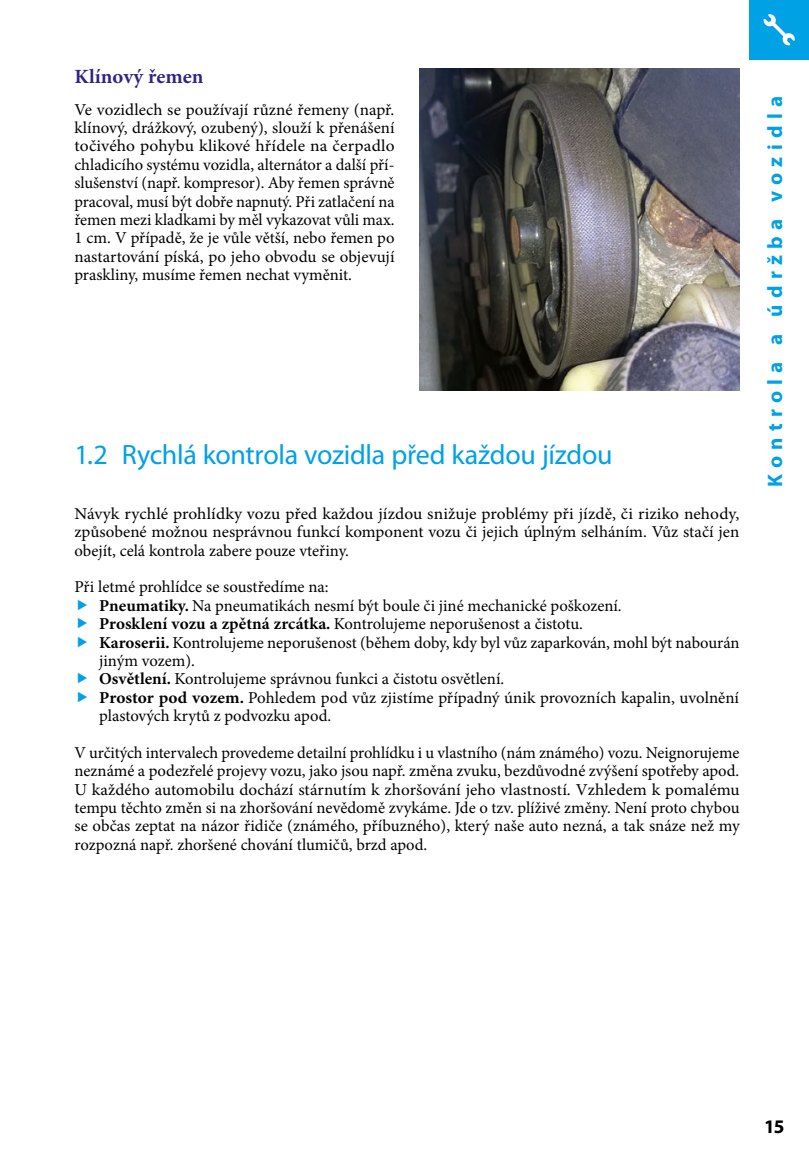
<style>
.page{position:relative;width:809px;height:1151px;background:#fff}
.page>*{position:absolute;margin:0;border:0;box-sizing:border-box;transform-origin:0 0}
.t1{font:28px "Myriad Pro";letter-spacing:-.01em;color:#00a1e5}
.t2{font:700 21px "Myriad Pro";letter-spacing:.3em;color:#00a1e5}
.t3{font:700 20.12px "Minion Pro";color:#2c2483}
.t4{font:700 19.25px "Myriad Pro";color:#000}
.t5{font:16.62px/18.4px "Minion Pro";color:#000;text-align:justify}
.t6{font:16.62px/18.4px "Minion Pro";color:#000;text-align:justify;scale:1.04 1}
.s1{font-weight:700}
</style>
<div class="page">
<div style="left:749px;top:0;width:60px;height:60px;background:#00a1e5"></div>
<svg style="left:763px;top:14px;width:31px;height:31px"></svg>
<img style="left:419px;top:69px;width:320px;height:321px">
<p class="t3" style="left:74px;top:65px;width:131px">Klínový řemen</p>
<p class="t5" style="left:74px;top:100px;width:322px">Ve vozidlech se používají různé řemeny (např. klínový, drážkový, ozubený), slouží k přenášení točivého pohybu klikové hřídele na čerpadlo chladicího systému vozidla, alternátor a další pří&shy;slušenství (např. kompresor). Aby řemen správně pracoval, musí být dobře napnutý. Při zatlačení na řemen mezi kladkami by měl vykazovat vůli max.<br>1 cm. V případě, že je vůle větší, nebo řemen po nastartování píská, po jeho obvodu se objevují praskliny, musíme řemen nechat vyměnit.</p>
<h1 class="t1" style="left:74px;top:437px;width:539px">1.2 Rychlá kontrola vozidla před každou jízdou</h1>
<p class="t6" style="left:74px;top:504px;width:641px">Návyk rychlé prohlídky vozu před každou jízdou snižuje problémy při jízdě, či riziko nehody, způsobené možnou nesprávnou funkcí komponent vozu či jejich úplným selháním. Vůz stačí jen obejít, celá kontrola zabere pouze vteřiny.</p>
<p class="t5" style="left:99px;top:578px;width:641px;text-align:left;text-indent:-25px">Při letmé prohlídce se soustředíme na:<br><span class="s1">Pneumatiky.</span> Na pneumatikách nesmí být boule či jiné mechanické poškození.<br><span class="s1">Prosklení vozu a zpětná zrcátka.</span> Kontrolujeme neporušenost a čistotu.<br><span class="s1">Karoserii.</span> Kontrolujeme neporušenost (během doby, kdy byl vůz zaparkován, mohl být nabourán jiným vozem).<br><span class="s1">Osvětlení.</span> Kontrolujeme správnou funkci a čistotu osvětlení.<br><span class="s1">Prostor pod vozem.</span> Pohledem pod vůz zjistíme případný únik provozních kapalin, uvolnění plastových krytů z podvozku apod.</p>
<p class="t5" style="left:74px;top:743px;width:667px">V určitých intervalech provedeme detailní prohlídku i u vlastního (nám známého) vozu. Neignorujeme neznámé a podezřelé projevy vozu, jako jsou např. změna zvuku, bezdůvodné zvýšení spotřeby apod.<br>U každého automobilu dochází stárnutím k zhoršování jeho vlastností. Vzhledem k pomalému tempu těchto změn si na zhoršování nevědomě zvykáme. Jde o tzv. plíživé změny. Není proto chybou se občas zeptat na názor řidiče (známého, příbuzného), který naše auto nezná, a tak snáze než my rozpozná např. zhoršené chování tlumičů, brzd apod.</p>
<p class="t2" style="left:761px;top:487px;width:392px;rotate:-90deg">Kontrola a údržba vozidla</p>
<p class="t4" style="left:764px;top:1114px;width:22px">15</p>
</div>
